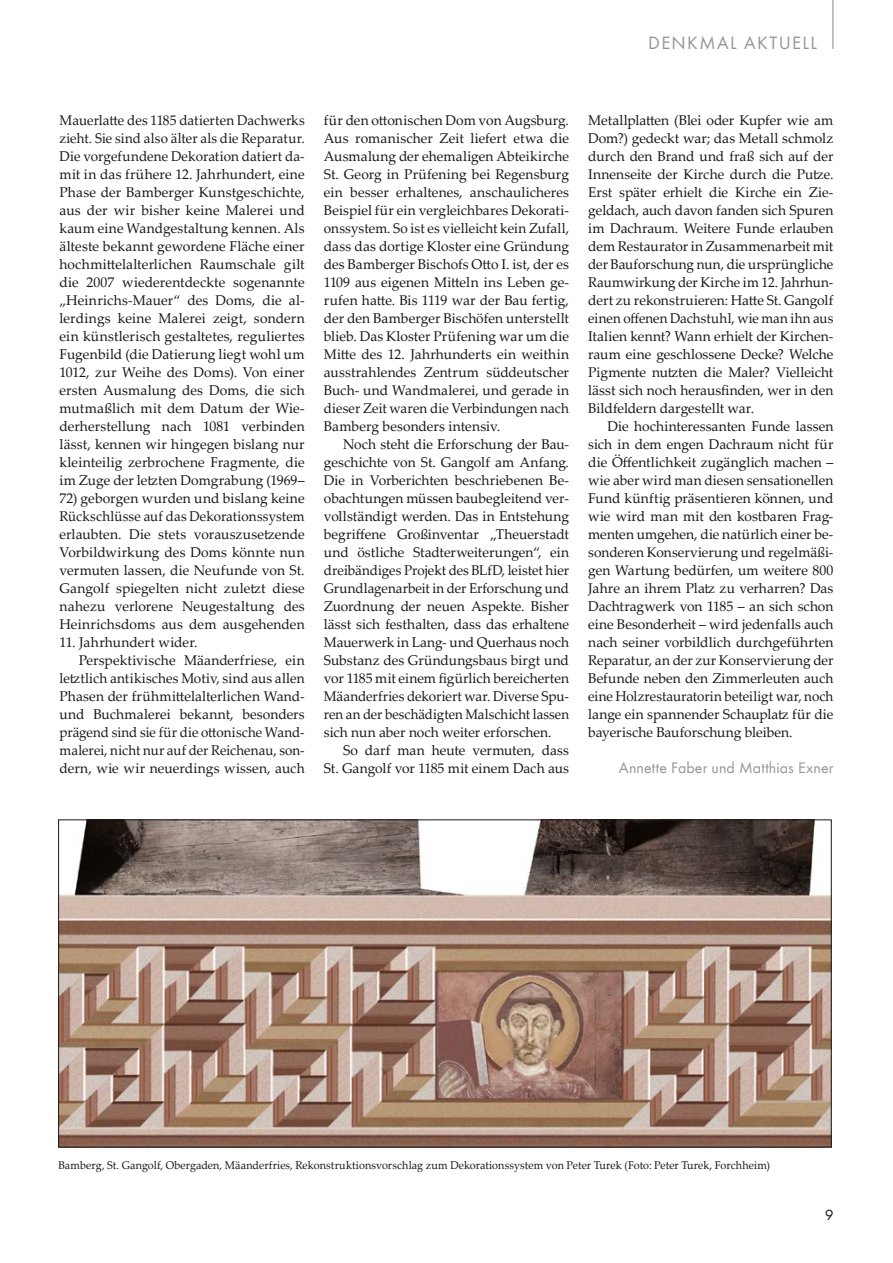
<style>
.page{position:relative;width:893px;height:1263px;background:#fff}
.page>*{position:absolute;margin:0;border:0;box-sizing:border-box;transform-origin:0 0}
.t1{font:16.5px "Futura ND Book";letter-spacing:.08em;color:#989590}
.t2{font:14.1px/18px "Palatino Linotype";letter-spacing:.005em;color:#181716;text-align:justify}
.t3{font:14.1px/18px "Palatino Linotype";letter-spacing:.005em;color:#181716;text-align:justify;scale:.96 1}
.t4{font:14.1px "Palatino Linotype";letter-spacing:.005em;color:#181716;scale:.95 1}
.t5{font:14.1px "Futura ND Book";letter-spacing:.005em;color:#989590}
.t6{font:13.5px "Futura ND Book";color:#181716}
.t7{font:11.25px "Palatino Linotype";letter-spacing:.005em;color:#181716;scale:.96 1}
</style>
<div class="page">
<hr style="left:832px;top:0;width:1px;height:49px;background:#989590">
<img style="left:60px;top:822px;width:769px;height:323px">
<p class="t1" style="left:648px;top:32px;width:170px">DENKMAL AKTUELL</p>
<p class="t3" style="left:60px;top:111px;width:257px">Mauerlatte des 1185 datierten Dachwerks zieht. Sie sind also älter als die Reparatur.<br>Die vorgefundene Dekoration datiert da&shy;mit in das frühere 12. Jahrhundert, eine Phase der Bamberger Kunstgeschichte, aus der wir bisher keine Malerei und kaum eine Wandgestaltung kennen. Als älteste bekannt gewordene Fläche einer hochmittelalterlichen Raumschale gilt die 2007 wiederentdeckte sogenannte „Heinrichs-Mauer“ des Doms, die al&shy;lerdings keine Malerei zeigt, sondern ein künstlerisch gestaltetes, reguliertes Fugenbild (die Datierung liegt wohl um 1012, zur Weihe des Doms). Von einer ersten Ausmalung des Doms, die sich mutmaßlich mit dem Datum der Wie&shy;derherstellung nach 1081 verbinden lässt, kennen wir hingegen bislang nur kleinteilig zerbrochene Fragmente, die im Zuge der letzten Domgrabung (1969–</p>
<p class="t2" style="left:60px;top:489px;width:247px">72) geborgen wurden und bislang keine Rückschlüsse auf das Dekorationssystem erlaubten. Die stets vorauszusetzende Vorbildwirkung des Doms könnte nun vermuten lassen, die Neufunde von St.<br>Gangolf spiegelten nicht zuletzt diese nahezu verlorene Neugestaltung des Heinrichsdoms aus dem ausgehenden</p>
<p class="t2" style="left:60px;top:633px;width:140px">11. Jahrhundert wider.</p>
<p class="t2" style="left:79px;top:651px;width:228px">Perspektivische Mäanderfriese, ein</p>
<p class="t3" style="left:60px;top:669px;width:257px">letztlich antikisches Motiv, sind aus allen</p>
<p class="t2" style="left:60px;top:687px;width:247px">Phasen der frühmittelalterlichen Wand-</p>
<p class="t2" style="left:60px;top:705px;width:247px">und Buchmalerei bekannt, besonders</p>
<p class="t4" style="left:60px;top:722px;width:260px">prägend sind sie für die ottonische Wand-</p>
<p class="t4" style="left:60px;top:740px;width:260px">malerei, nicht nur auf der Reichenau, son-</p>
<p class="t2" style="left:60px;top:759px;width:247px">dern, wie wir neuerdings wissen, auch</p>
<p class="t2" style="left:324px;top:111px;width:247px">für den ottonischen Dom von Augsburg.<br>Aus romanischer Zeit liefert etwa die Ausmalung der ehemaligen Abteikirche St. Georg in Prüfening bei Regensburg ein besser erhaltenes, anschaulicheres Beispiel für ein vergleichbares Dekorati&shy;onssystem. So ist es vielleicht kein Zufall, dass das dortige Kloster eine Gründung des Bamberger Bischofs Otto I. ist, der es 1109 aus eigenen Mitteln ins Leben ge&shy;rufen hatte. Bis 1119 war der Bau fertig, der den Bamberger Bischöfen unterstellt blieb. Das Kloster Prüfening war um die Mitte des 12. Jahrhunderts ein weithin ausstrahlendes Zentrum süddeutscher Buch- und Wandmalerei, und gerade in dieser Zeit waren die Verbindungen nach Bamberg besonders intensiv.</p>
<p class="t2" style="left:324px;top:435px;width:247px;text-indent:19px">Noch steht die Erforschung der Bau&shy;geschichte von St. Gangolf am Anfang.<br>Die in Vorberichten beschriebenen Be&shy;obachtungen müssen baubegleitend ver&shy;vollständigt werden. Das in Entstehung begriffene Großinventar „Theuerstadt und östliche Stadterweiterungen“, ein dreibändiges Projekt des BLfD, leistet hier Grundlagenarbeit in der Erforschung und Zuordnung der neuen Aspekte. Bisher lässt sich festhalten, dass das erhaltene Mauerwerk in Lang- und Querhaus noch Substanz des Gründungsbaus birgt und vor 1185 mit einem figürlich bereicherten Mäanderfries dekoriert war. Diverse Spu&shy;ren an der beschädigten Malschicht lassen sich nun aber noch weiter erforschen.</p>
<p class="t2" style="left:324px;top:741px;width:247px;text-align:right">So darf man heute vermuten, dass<br>St. Gangolf vor 1185 mit einem Dach aus</p>
<p class="t2" style="left:588px;top:111px;width:247px">Metallplatten (Blei oder Kupfer wie am Dom?) gedeckt war; das Metall schmolz durch den Brand und fraß sich auf der Innenseite der Kirche durch die Putze.<br>Erst später erhielt die Kirche ein Zie&shy;geldach, auch davon fanden sich Spuren im Dachraum. Weitere Funde erlauben dem Restaurator in Zusammenarbeit mit der Bauforschung nun, die ursprüngliche Raumwirkung der Kirche im 12. Jahrhun&shy;dert zu rekonstruieren: Hatte St. Gangolf einen offenen Dachstuhl, wie man ihn aus Italien kennt? Wann erhielt der Kirchen&shy;raum eine geschlossene Decke? Welche Pigmente nutzten die Maler? Vielleicht lässt sich noch herausfinden, wer in den Bildfeldern dargestellt war.</p>
<p class="t2" style="left:588px;top:417px;width:247px;text-indent:19px">Die hochinteressanten Funde lassen sich in dem engen Dachraum nicht für die Öffentlichkeit zugänglich machen – wie aber wird man diesen sensationellen Fund künftig präsentieren können, und wie wird man mit den kostbaren Frag&shy;menten umgehen, die natürlich einer be&shy;sonderen Konservierung und regelmäßi&shy;gen Wartung bedürfen, um weitere 800<br>Jahre an ihrem Platz zu verharren? Das Dachtragwerk von 1185 – an sich schon eine Besonderheit – wird jedenfalls auch nach seiner vorbildlich durchgeführten Reparatur, an der zur Konservierung der Befunde neben den Zimmerleuten auch eine Holzrestauratorin beteiligt war, noch lange ein spannender Schauplatz für die bayerische Bauforschung bleiben.</p>
<p class="t5" style="left:619px;top:759px;width:216px">Annette Faber und Matthias Exner</p>
<p class="t7" style="left:58px;top:1157px;width:743px">Bamberg, St. Gangolf, Obergaden, Mäanderfries, Rekonstruktionsvorschlag zum Dekorationssystem von Peter Turek (Foto: Peter Turek, Forchheim)</p>
<p class="t6" style="left:825px;top:1207px;width:10px">9</p>
</div>
